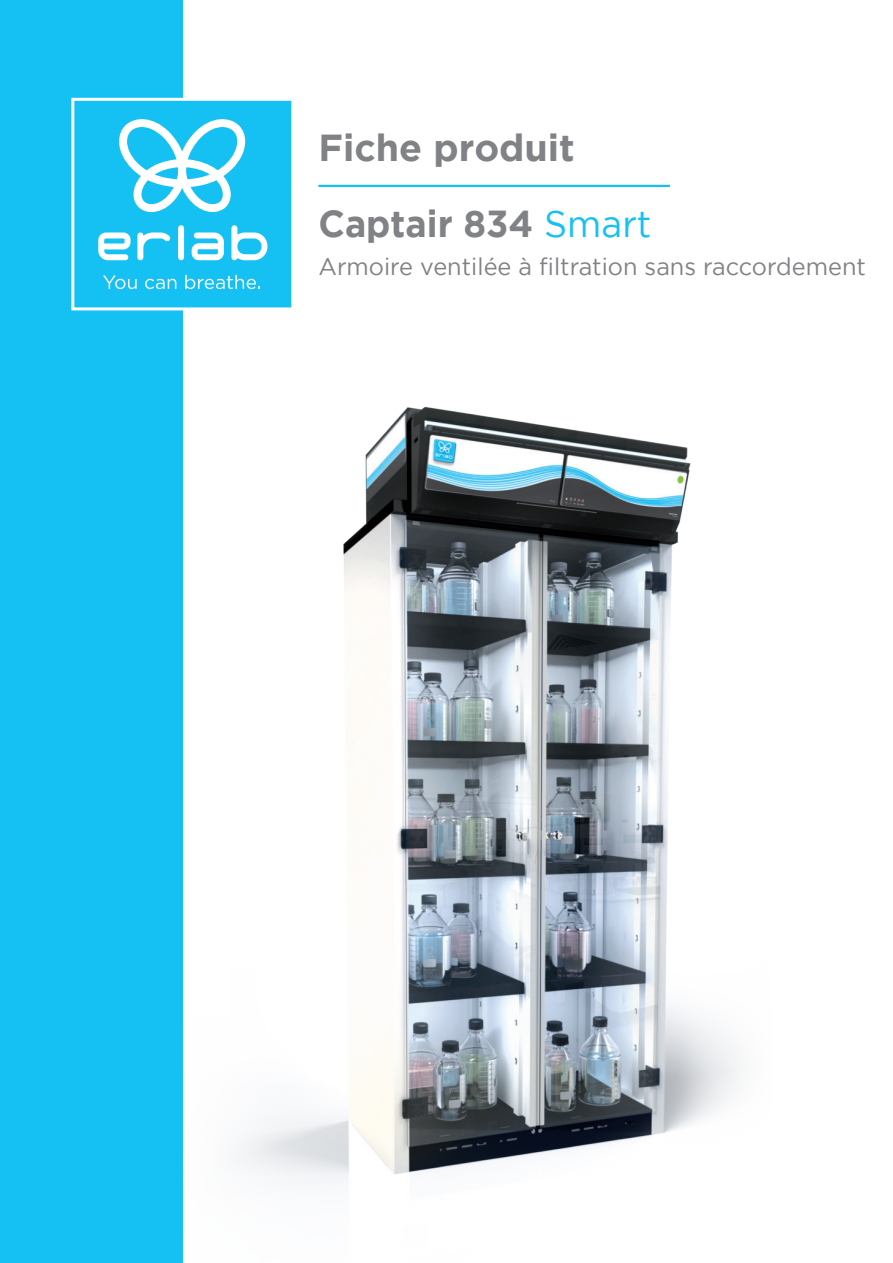
<style>
.page{position:relative;width:893px;height:1263px;background:#fff}
.page>*{position:absolute;margin:0;border:0;box-sizing:border-box;transform-origin:0 0}
.t1{font:700 37.5px "Gotham";color:#808285;scale:.96 1}
.t2{font:700 37.5px "Gotham";color:#808285}
.t3{font:24px "Gotham";color:#808285}
.s1{font-weight:400;color:#15c0f2}
</style>
<div class="page">
<div style="left:0;top:0;width:183px;height:1263px;background:#15c0f2"></div>
<div style="left:71px;top:98px;width:223px;height:212px;background:#15c0f2;border:3px solid #fff"></div>
<svg style="left:103px;top:275px;width:34px;height:14px"></svg>
<svg style="left:145px;top:279px;width:31px;height:10px"></svg>
<svg style="left:185px;top:275px;width:75px;height:14px"></svg>
<div style="left:178px;top:225px;width:6px;height:35px;background:#fff;border-radius:3px"></div>
<svg style="left:231px;top:225px;width:36px;height:35px"></svg>
<svg style="left:137px;top:232px;width:33px;height:28px"></svg>
<svg style="left:192px;top:232px;width:32px;height:28px"></svg>
<svg style="left:98px;top:232px;width:33px;height:28px"></svg>
<svg style="left:119px;top:119px;width:126px;height:93px"></svg>
<hr style="left:318px;top:185px;width:352px;height:2px;background:#15c0f2">
<img style="left:239px;top:406px;width:501px;height:777px">
<h1 class="t2" style="left:318px;top:126px;width:258px">Fiche produit</h1>
<h1 class="t1" style="left:318px;top:202px;width:348px">Captair 834 <span class="s1">Smart</span></h1>
<p class="t3" style="left:318px;top:253px;width:549px">Armoire ventilée à filtration sans raccordement</p>
</div>
